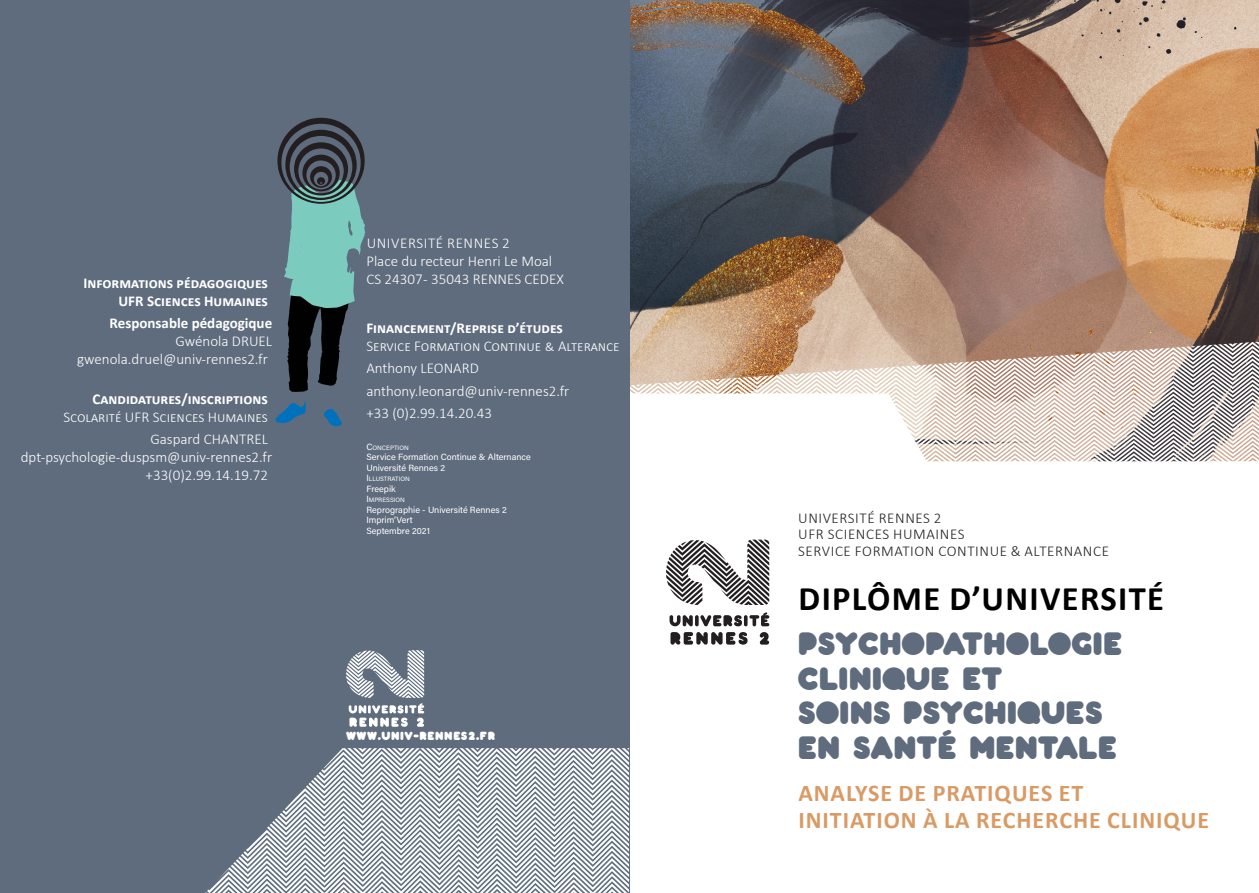
<style>
.page{position:relative;width:1259px;height:893px;background:#fff}
.page>*{position:absolute;margin:0;border:0;box-sizing:border-box;transform-origin:0 0}
.texte_1{font:700 34.5px "Calibri";letter-spacing:.04em;color:#000}
.date_1{font:31.5px/34.5px "Pochoir Pleine";color:#5f6c7d}
.date_1-2{font:700 24px/27px "Calibri";letter-spacing:.04em;color:#d99b66}
.Style_de_paragraphe{font:300 15px/18px "Calibri";color:#fff;text-align:right}
.Style_de_paragraphe-2{font:700 15px "Calibri";color:#fff}
.texte_1-2{font:300 15px/16.5px "Calibri";letter-spacing:.04em;color:#231f20}
.t1{font:11.55px "Pochoir Pleine";letter-spacing:.05em;color:#fff}
.Style_de_paragraphe-3{font:9px/10.5px "Acumin Variable Concept";color:#fff}
.Style_de_paragraphe-4{font:6.3px "Acumin Variable Concept";color:#fff}
.s1{font-weight:700}
.s2{font-size:9px}
</style>
<div class="page">
<img style="left:629px;top:0;width:630px;height:342px">
<svg style="left:629px;top:342px;width:630px;height:263px"></svg>
<svg style="left:669px;top:612px;width:100px;height:14px"></svg>
<svg style="left:670px;top:632px;width:77px;height:13px"></svg>
<svg style="left:760px;top:632px;width:9px;height:13px"></svg>
<div style="left:0;top:0;width:629px;height:893px;background:#5f6c7d"></div>
<svg style="left:346px;top:650px;width:78px;height:77px"></svg>
<svg style="left:324px;top:409px;width:18px;height:18px"></svg>
<svg style="left:275px;top:401px;width:31px;height:22px"></svg>
<svg style="left:277px;top:118px;width:89px;height:274px"></svg>
<svg style="left:205px;top:748px;width:424px;height:145px"></svg>
<p class="Style_de_paragraphe-2" style="left:83px;top:272px;width:186px">Informations pédagogiques</p>
<p class="Style_de_paragraphe-2" style="left:118px;top:290px;width:151px">UFR Sciences Humaines</p>
<p class="Style_de_paragraphe" style="left:77px;top:314px;width:197px"><span class="s1">Responsable pédagogique<br></span>Gwénola DRUEL gwenola.druel@univ-rennes2.fr</p>
<p class="Style_de_paragraphe-2" style="left:92px;top:388px;width:177px">Candidatures/inscriptions</p>
<p class="Style_de_paragraphe" style="left:63px;top:407px;width:206px">Scolarité UFR Sciences Humaines</p>
<p class="Style_de_paragraphe" style="left:150px;top:430px;width:119px">Gaspard CHANTREL</p>
<p class="Style_de_paragraphe" style="left:21px;top:448px;width:253px">dpt-psychologie-duspsm@univ-rennes2.fr +33(0)2.99.14.19.72</p>
<p class="Style_de_paragraphe" style="left:366px;top:234px;width:199px;text-align:left">UNIVERSITÉ RENNES 2<br>Place du recteur Henri Le Moal<br>CS 24307 - 35043 RENNES CEDEX</p>
<p class="Style_de_paragraphe-2" style="left:366px;top:318px;width:198px">Financement/Reprise d’études</p>
<p class="Style_de_paragraphe" style="left:366px;top:337px;width:255px">Service Formation Continue &amp; Alterance</p>
<p class="Style_de_paragraphe" style="left:366px;top:359px;width:114px">Anthony LEONARD</p>
<p class="Style_de_paragraphe" style="left:366px;top:382px;width:205px">anthony.leonard@univ-rennes2.fr</p>
<p class="Style_de_paragraphe" style="left:366px;top:404px;width:127px">+33 (0)2.99.14.20.43</p>
<p class="Style_de_paragraphe-4" style="left:366px;top:443px;width:44px"><span class="s2">C</span>ONCEPTION</p>
<p class="Style_de_paragraphe-3" style="left:366px;top:451px;width:166px">Service Formation Continue &amp; Alternance<br>Université Rennes 2</p>
<p class="Style_de_paragraphe-4" style="left:366px;top:474px;width:45px"><span class="s2">I</span> LLUSTRATION</p>
<p class="Style_de_paragraphe-3" style="left:366px;top:483px;width:31px">Freepik</p>
<p class="Style_de_paragraphe-4" style="left:366px;top:495px;width:40px"><span class="s2">I</span> MPRESSION</p>
<p class="Style_de_paragraphe-3" style="left:366px;top:504px;width:142px">Reprographie - Université Rennes 2</p>
<p class="Style_de_paragraphe-3" style="left:366px;top:514px;width:48px">Imprim’Vert</p>
<p class="Style_de_paragraphe-3" style="left:366px;top:525px;width:65px">Septembre 2021</p>
<p class="t1" style="left:346px;top:729px;width:151px">WWW.UNIV-RENNES2.FR</p>
<p class="texte_1-2" style="left:798px;top:509px;width:312px">UNIVERSITÉ RENNES 2<br>UFR SCIENCES HUMAINES<br>SERVICE FORMATION CONTINUE &amp; ALTERNANCE</p>
<p class="texte_1" style="left:798px;top:574px;width:367px">DIPLÔME D’UNIVERSITÉ</p>
<p class="date_1" style="left:798px;top:625px;width:326px">PSYCHOPATHOLOGIE<br>CLINIQUE ET<br>SOINS PSYCHIQUES<br>EN SANTÉ MENTALE</p>
<p class="date_1-2" style="left:798px;top:779px;width:412px">ANALYSE DE PRATIQUES ET<br>INITIATION À LA RECHERCHE CLINIQUE</p>
</div>
